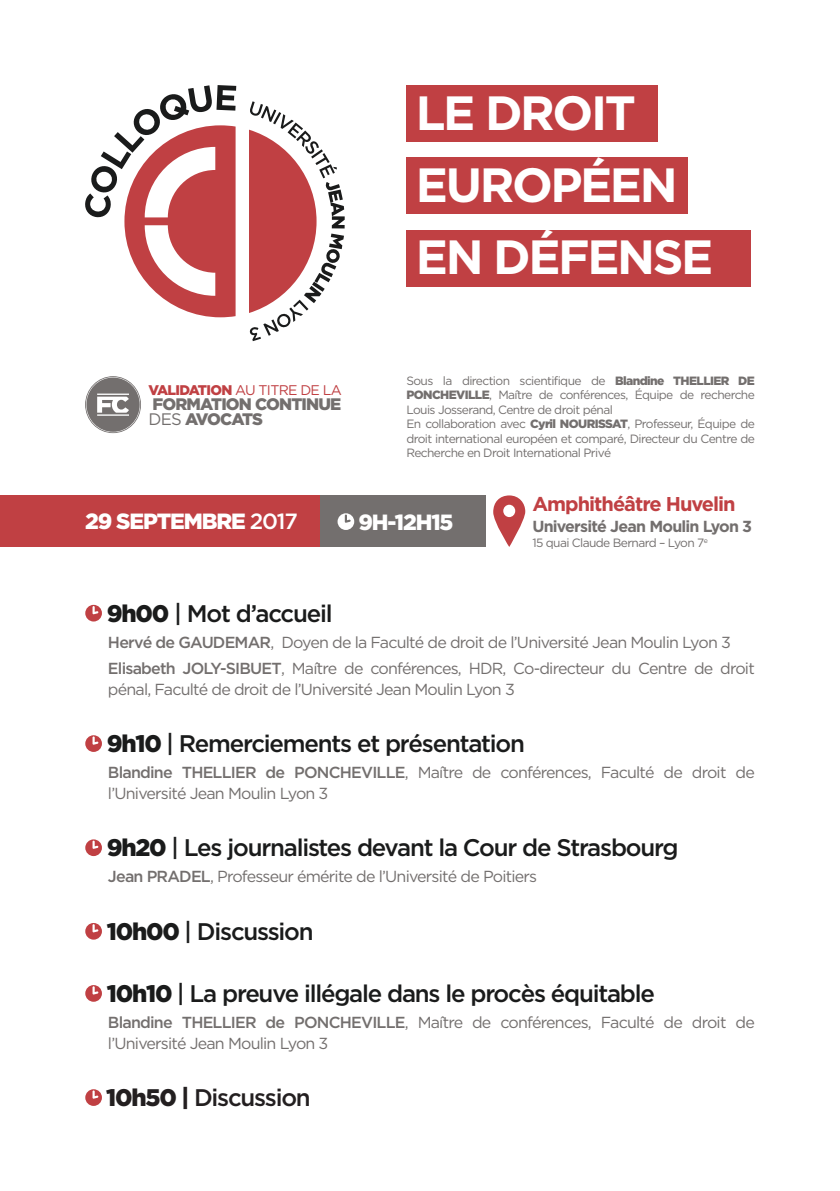
<style>
.page{position:relative;width:840px;height:1191px;background:#fff}
.page>*{position:absolute;margin:0;border:0;box-sizing:border-box;transform-origin:0 0}
.Titre_Inter{font:700 48px "Gotham";letter-spacing:-.05em;color:#fff}
.Sous-titre_Inter{font:500 24px "Gotham";letter-spacing:-.05em;color:#1a1b1b}
.Sous-titre_Inter-2{font:500 24px "Gotham";letter-spacing:-.05em;color:#231f20}
.Date-Heure_Inter{font:900 22px "Gotham";letter-spacing:-.05em;color:#fff}
.Contact_Inter{font:700 20px "Gotham";letter-spacing:-.05em;color:#c04043}
.t1{font:900 16.6px/14.6px "Gotham";letter-spacing:-.05em;color:#736f6e}
.TEXTE{font:16px/20.6px "Gotham";letter-spacing:-.05em;color:#736f6e}
.Contact_Inter-2{font:700 16px "Gotham";letter-spacing:-.05em;color:#736f6e}
.t2{font:14px "Gotham";letter-spacing:-.05em;color:#c04043}
.Adresse_Inter{font:12px/14.4px "Gotham";letter-spacing:-.05em;color:#736f6e;text-align:justify}
.Adresse{font:12px/14.4px "Gotham";letter-spacing:-.05em;color:#736f6e;text-align:justify}
.s1{font-weight:900}
.s2{font-weight:400}
.s3{font-weight:500}
</style>
<div class="page">
<svg style="left:85px;top:85px;width:151px;height:232px"></svg>
<svg style="left:249px;top:101px;width:95px;height:240px"></svg>
<svg style="left:85px;top:376px;width:56px;height:57px"></svg>
<div style="left:406px;top:85px;width:252px;height:57px;background:#c04043"></div>
<div style="left:406px;top:157px;width:282px;height:57px;background:#c04043"></div>
<div style="left:406px;top:230px;width:344px;height:57px;background:#c04043"></div>
<div style="left:0;top:495px;width:320px;height:52px;background:#c04043"></div>
<div style="left:320px;top:495px;width:166px;height:52px;background:#736f6e"></div>
<svg style="left:337px;top:513px;width:17px;height:17px"></svg>
<svg style="left:493px;top:495px;width:32px;height:52px"></svg>
<svg style="left:85px;top:605px;width:17px;height:16px"></svg>
<svg style="left:85px;top:735px;width:17px;height:17px"></svg>
<svg style="left:85px;top:839px;width:17px;height:17px"></svg>
<svg style="left:85px;top:923px;width:17px;height:16px"></svg>
<svg style="left:85px;top:985px;width:17px;height:16px"></svg>
<svg style="left:85px;top:1089px;width:17px;height:17px"></svg>
<p class="t2" style="left:148px;top:382px;width:195px"><span class="s1">VALIDATION</span> AU TITRE DE LA</p>
<p class="t1" style="left:148px;top:397px;width:194px">FORMATION CONTINUE<br><span class="s2">DES</span> AVOCATS</p>
<p class="Titre_Inter" style="left:415px;top:85px;width:221px">LE DROIT</p>
<p class="Titre_Inter" style="left:415px;top:157px;width:263px">EUROPÉEN</p>
<p class="Titre_Inter" style="left:415px;top:229px;width:299px">EN DÉFENSE</p>
<p class="Adresse" style="left:406px;top:373px;width:350px">Sous la direction scientifique de <span class="s1">Blandine THELLIER DE PONCHEVILLE</span>, Maître de conférences, Équipe de recherche Louis Josserand, Centre de droit pénal</p>
<p class="Adresse_Inter" style="left:406px;top:416px;width:350px">En collaboration avec <span class="s1">Cyril NOURISSAT</span>, Professeur, Équipe de droit international européen et comparé, Directeur du Centre de Recherche en Droit International Privé</p>
<p class="Date-Heure_Inter" style="left:85px;top:509px;width:214px">29 SEPTEMBRE <span class="s3">2017</span></p>
<p class="Date-Heure_Inter" style="left:358px;top:509px;width:96px">9H-12H15</p>
<p class="Contact_Inter" style="left:532px;top:492px;width:205px">Amphithéâtre Huvelin</p>
<p class="Contact_Inter-2" style="left:532px;top:517px;width:221px">Université Jean Moulin Lyon 3</p>
<p class="Adresse_Inter" style="left:532px;top:535px;width:177px">15 quai Claude Bernard – Lyon 7<sup>e</sup></p>
<p class="Sous-titre_Inter" style="left:107px;top:599px;width:227px"><span class="s1">9h00</span> | Mot d’accueil</p>
<p class="TEXTE" style="left:108px;top:631px;width:624px"><span class="s3">Hervé de GAUDEMAR</span>, Doyen de la Faculté de droit de l’Université Jean Moulin Lyon 3</p>
<p class="TEXTE" style="left:108px;top:658px;width:648px"><span class="s3">Elisabeth JOLY-SIBUET</span>, Maître de conférences, HDR, Co-directeur du Centre de droit pénal, Faculté de droit de l’Université Jean Moulin Lyon 3</p>
<p class="Sous-titre_Inter" style="left:107px;top:730px;width:419px"><span class="s1">9h10</span> | Remerciements et présentation</p>
<p class="TEXTE" style="left:108px;top:762px;width:648px"><span class="s3">Blandine THELLIER de PONCHEVILLE</span>, Maître de conférences, Faculté de droit de l’Université Jean Moulin Lyon 3</p>
<p class="Sous-titre_Inter" style="left:107px;top:834px;width:573px"><span class="s1">9h20</span> | Les journalistes devant la Cour de Strasbourg</p>
<p class="TEXTE" style="left:108px;top:866px;width:430px"><span class="s3">Jean PRADEL</span>, Professeur émérite de l’Université de Poitiers</p>
<p class="Sous-titre_Inter" style="left:107px;top:917px;width:208px"><span class="s1">10h00</span> | Discussion</p>
<p class="Sous-titre_Inter" style="left:107px;top:979px;width:549px"><span class="s1">10h10</span> | La preuve illégale dans le procès équitable</p>
<p class="TEXTE" style="left:108px;top:1011px;width:648px"><span class="s3">Blandine THELLIER de PONCHEVILLE</span>, Maître de conférences, Faculté de droit de l’Université Jean Moulin Lyon 3</p>
<p class="Sous-titre_Inter-2" style="left:106px;top:1083px;width:206px"><span class="s1">10h50 |</span> Discussion</p>
</div>
